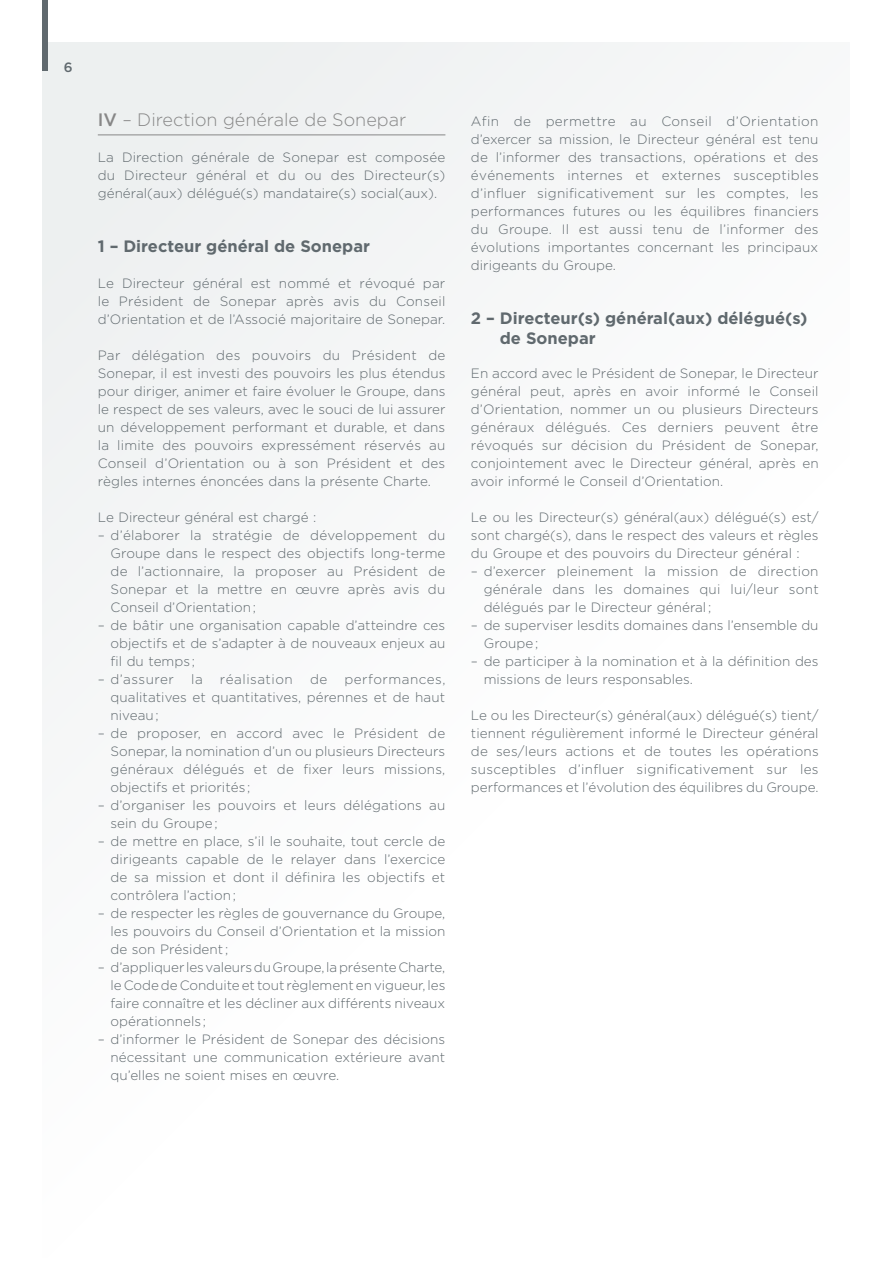
<style>
.page{position:relative;width:893px;height:1263px;background:#fff}
.page>*{position:absolute;margin:0;border:0;box-sizing:border-box;transform-origin:0 0}
.t1{font:300 18px "Gotham HTF";color:#878787}
.t2{font:700 16.5px/19.8px "Gotham HTF";color:#60696e}
.t3{font:300 13.5px/18px "Gotham HTF";letter-spacing:.005em;color:#60696e;text-align:justify}
.t4{font:300 13.5px "Gotham HTF";letter-spacing:.035em;color:#60696e}
.t5{font:500 13.5px "Gotham HTF";color:#60696e}
.s1{font-weight:500}
</style>
<div class="page">
<div style="left:43px;top:43px;width:807px;height:1215px;background:#fbfbfb"></div>
<div style="left:43px;top:0;width:5px;height:71px;background:#60696e"></div>
<hr style="left:98px;top:135px;width:347px;height:1px;background:#878787">
<p class="t5" style="left:64px;top:59px;width:10px">6</p>
<h1 class="t1" style="left:98px;top:110px;width:310px"><span class="s1">IV</span> – Direction générale de Sonepar</h1>
<p class="t3" style="left:98px;top:148px;width:349px">La Direction générale de Sonepar est composée du Directeur général et du ou des Directeur(s) général(aux) délégué(s) mandataire(s) social(aux).</p>
<p class="t2" style="left:98px;top:236px;width:274px">1 – Directeur général de Sonepar</p>
<p class="t3" style="left:98px;top:274px;width:349px">Le Directeur général est nommé et révoqué par le Président de Sonepar après avis du Conseil d’Orientation et de l’Associé majoritaire de Sonepar.</p>
<p class="t3" style="left:98px;top:346px;width:349px">Par délégation des pouvoirs du Président de Sonepar, il est investi des pouvoirs les plus étendus pour diriger, animer et faire évoluer le Groupe, dans le respect de ses valeurs, avec le souci de lui assurer un développement performant et durable, et dans la limite des pouvoirs expressément réservés au Conseil d’Orientation ou à son Président et des règles internes énoncées dans la présente Charte.</p>
<p class="t3" style="left:98px;top:508px;width:220px">Le Directeur général est chargé :</p>
<p class="t3" style="left:111px;top:526px;width:336px;text-indent:-13px">– d’élaborer la stratégie de développement du Groupe dans le respect des objectifs long-terme de l’actionnaire, la proposer au Président de Sonepar et la mettre en œuvre après avis du Conseil d’Orientation;</p>
<p class="t3" style="left:111px;top:616px;width:336px;text-indent:-13px">– de bâtir une organisation capable d’atteindre ces objectifs et de s’adapter à de nouveaux enjeux au fil du temps ;</p>
<p class="t4" style="left:98px;top:672px;width:78px">– d’assurer</p>
<p class="t3" style="left:191px;top:670px;width:13px">la</p>
<p class="t4" style="left:220px;top:672px;width:74px">réalisation</p>
<p class="t3" style="left:310px;top:670px;width:19px">de</p>
<p class="t3" style="left:111px;top:670px;width:336px;text-indent:234px">performances, qualitatives et quantitatives, pérennes et de haut niveau;</p>
<p class="t3" style="left:111px;top:724px;width:336px;text-indent:-13px">– de proposer, en accord avec le Président de Sonepar, la nomination d’un ou plusieurs Directeurs généraux délégués et de fixer leurs missions, objectifs et priorités ;</p>
<p class="t3" style="left:111px;top:796px;width:336px;text-indent:-13px">– d’organiser les pouvoirs et leurs délégations au sein du Groupe;</p>
<p class="t3" style="left:111px;top:832px;width:336px;text-indent:-13px">– de mettre en place, s’il le souhaite, tout cercle de dirigeants capable de le relayer dans l’exercice de sa mission et dont il définira les objectifs et contrôlera l’action;</p>
<p class="t3" style="left:111px;top:904px;width:336px;text-indent:-13px">– de respecter les règles de gouvernance du Groupe, les pouvoirs du Conseil d’Orientation et la mission de son Président ;</p>
<p class="t3" style="left:111px;top:958px;width:336px;text-indent:-13px">– d’appliquer les valeurs du Groupe, la présente Charte, le Code de Conduite et tout règlement en vigueur, les faire connaître et les décliner aux différents niveaux opérationnels ;</p>
<p class="t3" style="left:111px;top:1030px;width:336px;text-indent:-13px">– d’informer le Président de Sonepar des décisions nécessitant une communication extérieure avant qu’elles ne soient mises en œuvre.</p>
<p class="t3" style="left:471px;top:112px;width:349px">Afin de permettre au Conseil d’Orientation d’exercer sa mission, le Directeur général est tenu de l’informer des transactions, opérations et des événements internes et externes susceptibles d’influer significativement sur les comptes, les performances futures ou les équilibres financiers du Groupe. Il est aussi tenu de l’informer des évolutions importantes concernant les principaux dirigeants du Groupe.</p>
<p class="t2" style="left:500px;top:308px;width:309px;text-indent:-29px">2 – Directeur(s) général(aux) délégué(s) de Sonepar</p>
<p class="t3" style="left:471px;top:364px;width:349px">En accord avec le Président de Sonepar, le Directeur général peut, après en avoir informé le Conseil d’Orientation, nommer un ou plusieurs Directeurs généraux délégués. Ces derniers peuvent être révoqués sur décision du Président de Sonepar, conjointement avec le Directeur général, après en avoir informé le Conseil d’Orientation.</p>
<p class="t3" style="left:471px;top:508px;width:349px">Le ou les Directeur(s) général(aux) délégué(s) est/ sont chargé(s), dans le respect des valeurs et règles du Groupe et des pouvoirs du Directeur général :</p>
<p class="t3" style="left:484px;top:562px;width:337px;text-indent:-13px">– d’exercer pleinement la mission de direction générale dans les domaines qui lui/leur sont délégués par le Directeur général ;</p>
<p class="t3" style="left:484px;top:616px;width:336px;text-indent:-13px">– de superviser lesdits domaines dans l’ensemble du<br>Groupe;</p>
<p class="t3" style="left:484px;top:652px;width:336px;text-indent:-13px">– de participer à la nomination et à la définition des missions de leurs responsables.</p>
<p class="t3" style="left:471px;top:706px;width:349px">Le ou les Directeur(s) général(aux) délégué(s) tient/ tiennent régulièrement informé le Directeur général de ses/leurs actions et de toutes les opérations susceptibles d’influer significativement sur les performances et l’évolution des équilibres du Groupe.</p>
</div>
